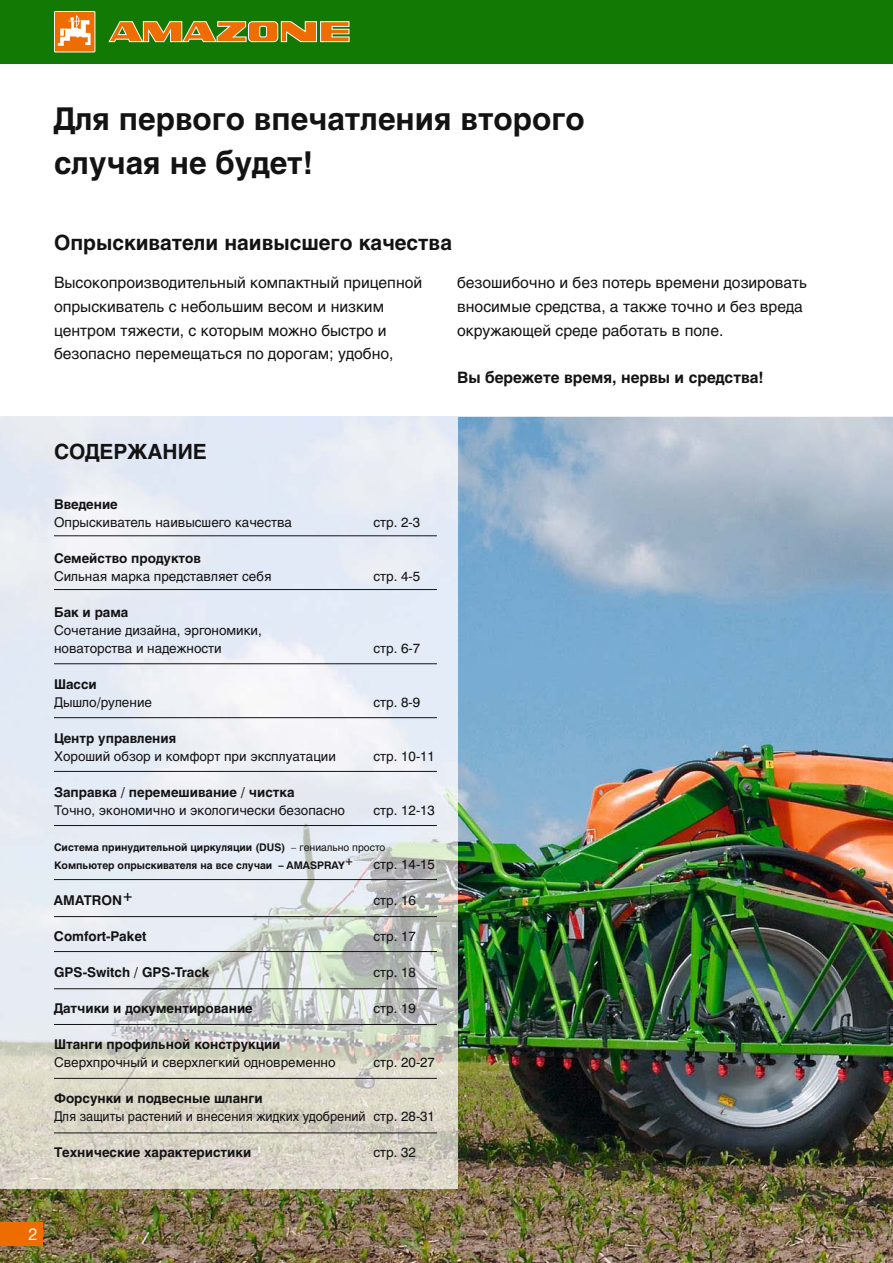
<style>
.page{position:relative;width:893px;height:1263px;background:#fff}
.page>*{position:absolute;margin:0;border:0;box-sizing:border-box;transform-origin:0 0}
.t1{font:700 31.5px/44px "Swiss 721 Cyr";color:#141314}
.t2{font:700 21px "Swiss 721 Cyr";color:#141314}
.t3{font:16.5px "Helvetica Neue";color:#fff}
.t4{font:15.75px/23.5px "Swiss 721 Cyr";color:#141314}
.t5{font:700 15.75px "Swiss 721 Cyr";color:#141314}
.t6{font:13.5px/18px "Swiss 721 Cyr";color:#141314}
.t7{font:700 13.5px "Swiss 721 Cyr";color:#141314}
.t8{font:13.5px "Swiss 721 Cyr";color:#141314;scale:.95 1}
.t9{font:700 10.5px/18px "Swiss 721 Cyr";color:#141314}
.s1{font-weight:400}
</style>
<div class="page">
<div style="left:0;top:0;width:893px;height:64px;background:#127904"></div>
<svg style="left:108px;top:21px;width:242px;height:22px"></svg>
<div style="left:54px;top:11px;width:41px;height:41px;background:#ed6d00"></div>
<div style="left:54px;top:11px;width:41px;height:41px;border:1px solid #fff"></div>
<svg style="left:58px;top:15px;width:33px;height:31px"></svg>
<img style="left:0;top:417px;width:893px;height:846px">
<img style="left:0;top:417px;width:457px;height:771px">
<div style="left:0;top:1222px;width:43px;height:24px;background:#ed6d00"></div>
<hr style="left:54px;top:988px;width:383px;height:1px;background:#141314">
<hr style="left:54px;top:1024px;width:383px;height:1px;background:#141314">
<hr style="left:54px;top:1078px;width:383px;height:1px;background:#141314">
<hr style="left:54px;top:1132px;width:383px;height:1px;background:#141314">
<hr style="left:54px;top:951px;width:383px;height:1px;background:#141314">
<hr style="left:54px;top:916px;width:383px;height:1px;background:#141314">
<hr style="left:54px;top:879px;width:383px;height:1px;background:#141314">
<hr style="left:54px;top:825px;width:383px;height:1px;background:#141314">
<hr style="left:54px;top:771px;width:383px;height:1px;background:#141314">
<hr style="left:54px;top:717px;width:383px;height:1px;background:#141314">
<hr style="left:54px;top:663px;width:383px;height:1px;background:#141314">
<hr style="left:54px;top:589px;width:383px;height:1px;background:#141314">
<hr style="left:54px;top:535px;width:383px;height:1px;background:#141314">
<h1 class="t1" style="left:54px;top:100px;width:532px">Для первого впечатления второго случая не будет!</h1>
<h2 class="t2" style="left:54px;top:233px;width:399px">Опрыскиватели наивысшего качества</h2>
<p class="t4" style="left:54px;top:272px;width:370px">Высокопроизводительный компактный прицепной опрыскиватель с небольшим весом и низким центром тяжести, с которым можно быстро и безопасно перемещаться по дорогам; удобно,</p>
<p class="t4" style="left:457px;top:272px;width:351px">безошибочно и без потерь времени дозировать вносимые средства, а также точно и без вреда окружающей среде работать в поле.</p>
<p class="t5" style="left:457px;top:370px;width:308px">Вы бережете время, нервы и средства!</p>
<h2 class="t2" style="left:54px;top:443px;width:154px">СОДЕРЖАНИЕ</h2>
<p class="t7" style="left:54px;top:499px;width:65px">Введение</p>
<p class="t6" style="left:54px;top:514px;width:240px">Опрыскиватель наивысшего качества</p>
<p class="t6" style="left:374px;top:514px;width:48px">стр. 2-3</p>
<p class="t7" style="left:54px;top:553px;width:148px">Семейство продуктов</p>
<p class="t6" style="left:54px;top:568px;width:219px">Сильная марка представляет себя</p>
<p class="t6" style="left:374px;top:568px;width:48px">стр. 4-5</p>
<p class="t7" style="left:54px;top:607px;width:76px">Бак и рама</p>
<p class="t6" style="left:54px;top:622px;width:209px">Сочетание дизайна, эргономики, новаторства и надежности</p>
<p class="t6" style="left:374px;top:640px;width:48px">стр. 6-7</p>
<p class="t7" style="left:54px;top:679px;width:44px">Шасси</p>
<p class="t6" style="left:54px;top:694px;width:100px">Дышло/руление</p>
<p class="t6" style="left:374px;top:694px;width:48px">стр. 8-9</p>
<p class="t7" style="left:54px;top:733px;width:124px">Центр управления</p>
<p class="t6" style="left:54px;top:748px;width:283px">Хороший обзор и комфорт при эксплуатации</p>
<p class="t6" style="left:374px;top:748px;width:63px">стр. 10-11</p>
<p class="t7" style="left:54px;top:787px;width:242px">Заправка / перемешивание / чистка</p>
<p class="t6" style="left:54px;top:802px;width:293px">Точно, экономично и экологически безопасно</p>
<p class="t6" style="left:374px;top:802px;width:63px">стр. 12-13</p>
<p class="t9" style="left:54px;top:839px;width:333px">Система принудительной циркуляции (DUS) <span class="s1">– гениально просто<br></span>Компьютер опрыскивателя на все случаи – AMASPRAY+</p>
<p class="t6" style="left:373px;top:856px;width:63px">стр. 14-15</p>
<p class="t7" style="left:54px;top:895px;width:81px">AMATRON+</p>
<p class="t6" style="left:373px;top:892px;width:44px">стр. 16</p>
<p class="t7" style="left:54px;top:931px;width:94px">Comfort-Paket</p>
<p class="t6" style="left:373px;top:928px;width:44px">стр. 17</p>
<p class="t7" style="left:54px;top:967px;width:157px">GPS-Switch / GPS-Track</p>
<p class="t6" style="left:374px;top:964px;width:44px">стр. 18</p>
<p class="t7" style="left:54px;top:1003px;width:200px">Датчики и документирование</p>
<p class="t6" style="left:374px;top:1000px;width:44px">стр. 19</p>
<p class="t7" style="left:54px;top:1039px;width:228px">Штанги профильной конструкции</p>
<p class="t6" style="left:54px;top:1054px;width:283px">Сверхпрочный и сверхлегкий одновременно</p>
<p class="t6" style="left:374px;top:1054px;width:63px">стр. 20-27</p>
<p class="t7" style="left:54px;top:1093px;width:210px">Форсунки и подвесные шланги</p>
<p class="t8" style="left:54px;top:1111px;width:403px">Для защиты растений и внесения жидких удобрений стр. 28-31</p>
<p class="t7" style="left:54px;top:1147px;width:199px">Технические характеристики</p>
<p class="t6" style="left:374px;top:1144px;width:44px">стр. 32</p>
<p class="t3" style="left:28px;top:1228px;width:11px">2</p>
</div>
